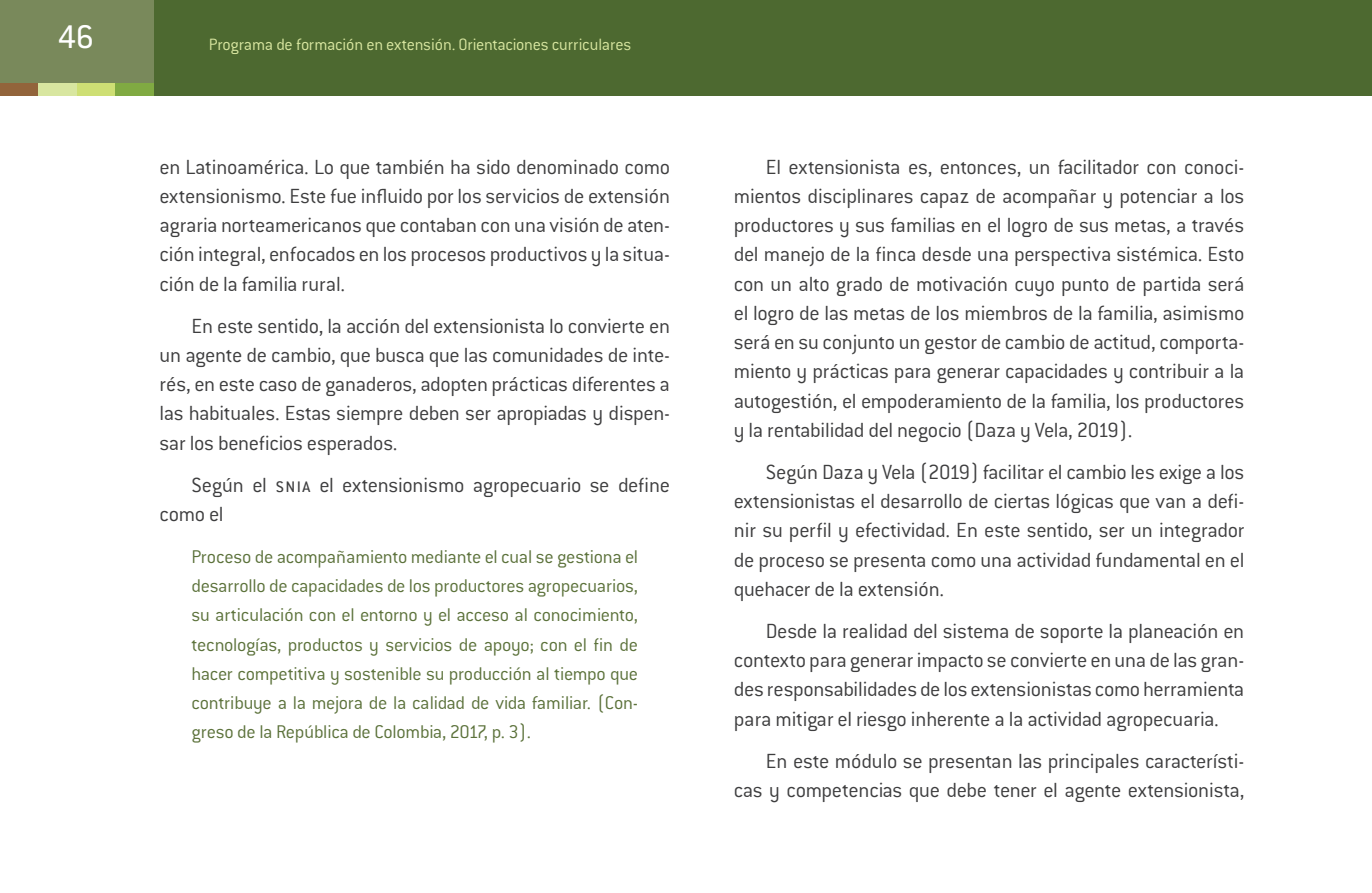
<style>
.page{position:relative;width:1372px;height:893px;background:#fff}
.page>*{position:absolute;margin:0;border:0;box-sizing:border-box;transform-origin:0 0}
.t1{font:36px "Conduit ITC Std";color:#fff}
.t2{font:300 22.5px/29.2px "Conduit ITC Std";letter-spacing:-.015em;color:#3e3e3f;text-align:justify}
.t3{font:300 20.25px/29.2px "Conduit ITC Std";letter-spacing:-.015em;color:#5c723b;text-align:justify}
.t4{font:300 18px "Conduit ITC Std";letter-spacing:-.015em;color:#d8e6a0}
</style>
<div class="page">
<div style="left:0;top:0;width:1371px;height:96px;background:#4d6930"></div>
<div style="left:0;top:0;width:153px;height:96px;background:#79895b"></div>
<div style="left:0;top:83px;width:38px;height:13px;background:#92643b"></div>
<div style="left:77px;top:83px;width:38px;height:13px;background:#cedf74"></div>
<div style="left:38px;top:83px;width:39px;height:13px;background:#d8e6a0"></div>
<div style="left:115px;top:83px;width:38px;height:13px;background:#80aa42"></div>
<h1 class="t1" style="left:58px;top:15px;width:38px">46</h1>
<p class="t4" style="left:209px;top:33px;width:424px">Programa de formación en extensión. Orientaciones curriculares</p>
<p class="t2" style="left:159px;top:151px;width:512px">en Latinoamérica. Lo que también ha sido denominado como extensionismo. Este fue influido por los servicios de extensión agraria norteamericanos que contaban con una visión de aten&shy;ción integral, enfocados en los procesos productivos y la situa&shy;ción de la familia rural.</p>
<p class="t2" style="left:159px;top:310px;width:512px;text-indent:32px">En este sentido, la acción del extensionista lo convierte en un agente de cambio, que busca que las comunidades de inte&shy;rés, en este caso de ganaderos, adopten prácticas diferentes a las habituales. Estas siempre deben ser apropiadas y dispen&shy;sar los beneficios esperados.</p>
<p class="t2" style="left:159px;top:469px;width:512px;text-indent:32px">Según el snia el extensionismo agropecuario se define como el</p>
<p class="t3" style="left:191px;top:541px;width:448px">Proceso de acompañamiento mediante el cual se gestiona el desarrollo de capacidades de los productores agropecuarios, su articulación con el entorno y el acceso al conocimiento, tecnologías, productos y servicios de apoyo; con el fin de hacer competitiva y sostenible su producción al tiempo que contribuye a la mejora de la calidad de vida familiar. (Con&shy;greso de la República de Colombia, 2017, p. 3).</p>
<p class="t2" style="left:733px;top:151px;width:512px;text-indent:32px">El extensionista es, entonces, un facilitador con conoci&shy;mientos disciplinares capaz de acompañar y potenciar a los productores y sus familias en el logro de sus metas, a través del manejo de la finca desde una perspectiva sistémica. Esto con un alto grado de motivación cuyo punto de partida será el logro de las metas de los miembros de la familia, asimismo será en su conjunto un gestor de cambio de actitud, comporta&shy;miento y prácticas para generar capacidades y contribuir a la autogestión, el empoderamiento de la familia, los productores y la rentabilidad del negocio (Daza y Vela, 2019).</p>
<p class="t2" style="left:733px;top:457px;width:512px;text-indent:32px">Según Daza y Vela (2019) facilitar el cambio les exige a los extensionistas el desarrollo de ciertas lógicas que van a defi&shy;nir su perfil y efectividad. En este sentido, ser un integrador de proceso se presenta como una actividad fundamental en el quehacer de la extensión.</p>
<p class="t2" style="left:733px;top:616px;width:512px;text-indent:32px">Desde la realidad del sistema de soporte la planeación en contexto para generar impacto se convierte en una de las gran&shy;des responsabilidades de los extensionistas como herramienta para mitigar el riesgo inherente a la actividad agropecuaria.</p>
<p class="t2" style="left:733px;top:745px;width:512px;text-align:right">En este módulo se presentan las principales característi&shy;cas y competencias que debe tener el agente extensionista,</p>
</div>
